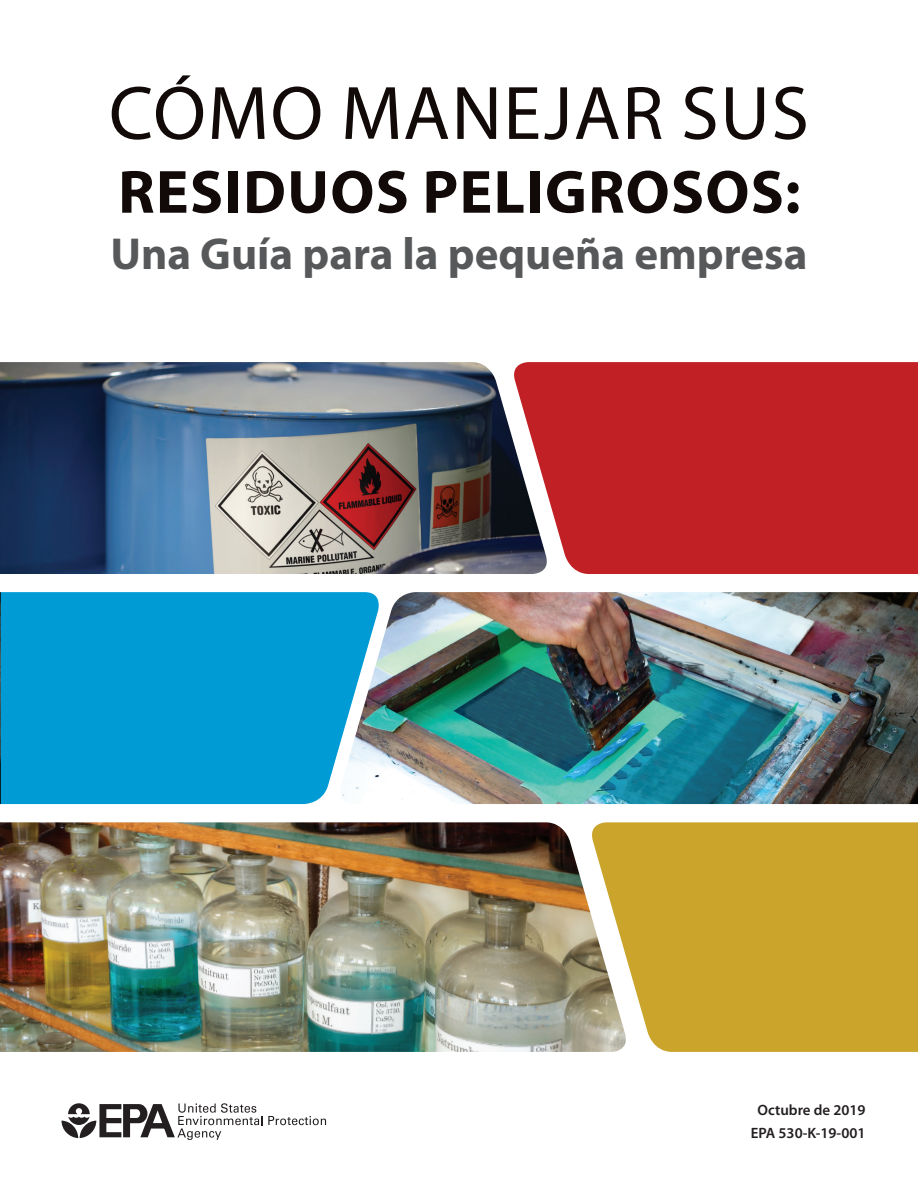
<style>
.page{position:relative;width:918px;height:1188px;background:#fff}
.page>*{position:absolute;margin:0;border:0;box-sizing:border-box;transform-origin:0 0}
.t1{font:76.5px "Myriad Pro";letter-spacing:.02em;color:#120909}
.t2{font:700 61.5px "Myriad Pro";letter-spacing:.02em;color:#120909}
.t3{font:700 45px "Myriad Pro";color:#57585a}
.t4{font:600 15px/23.2px "Myriad Pro";color:#231f20;text-align:center}
</style>
<div class="page">
<div style="left:630px;top:822px;width:288px;height:230px;background:#cba42b"></div>
<img style="left:57px;top:362px;width:453px;height:212px">
<svg style="left:510px;top:362px;width:408px;height:212px;background:#be292e"></svg>
<img style="left:62px;top:822px;width:568px;height:230px">
<img style="left:383px;top:592px;width:535px;height:212px">
<svg style="left:1px;top:592px;width:382px;height:212px;background:#11a0d6"></svg>
<svg style="left:62px;top:1103px;width:264px;height:37px"></svg>
<img style="left:0;top:822px;width:62px;height:230px">
<svg style="left:0;top:362px;width:57px;height:212px;background:#1a2f51"></svg>
<img style="left:0;top:592px;width:1px;height:212px">
<h1 class="t1" style="left:109px;top:72px;width:702px">CÓMO MANEJAR SUS</h1>
<h2 class="t2" style="left:118px;top:158px;width:684px">RESIDUOS PELIGROSOS:</h2>
<h3 class="t3" style="left:110px;top:228px;width:699px">Una Guía para la pequeña empresa</h3>
<p class="t4" style="left:751px;top:1098px;width:116px">Octubre de 2019<br>EPA 530-K-19-001</p>
</div>
